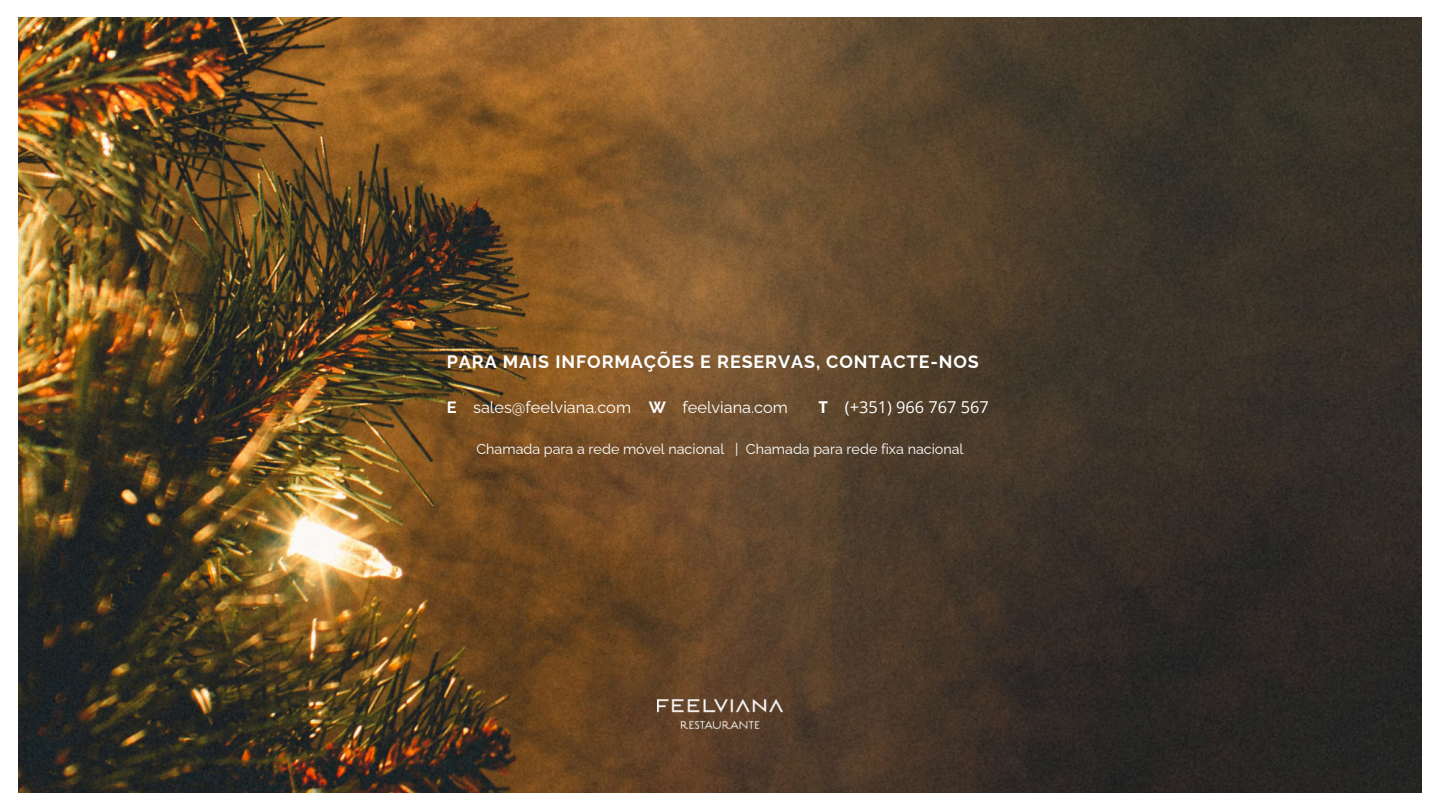
<style>
.page{position:relative;width:1440px;height:810px;background:#fff}
.page>*{position:absolute;margin:0;border:0;box-sizing:border-box;transform-origin:0 0}
.t1{font:700 17.9px "Raleway";letter-spacing:.05em;color:#fff}
.t2{font:16.4px "Raleway";color:#fff}
.t3{font:16.4px "Open Sans";color:#fff}
.t4{font:14.4px "Raleway";color:#fff}
.s1{font-weight:700}
</style>
<div class="page">
<img style="left:19px;top:18px;width:1403px;height:774px">
<img style="left:657px;top:700px;width:126px;height:29px">
<p class="t1" style="left:447px;top:347px;width:533px">PARA MAIS INFORMAÇÕES E RESERVAS, CONTACTE-NOS</p>
<p class="t2" style="left:649px;top:394px;width:141px"><span class="s1">W</span> feelviana.com</p>
<p class="t3" style="left:818px;top:395px;width:172px"><span class="s1">T</span> (+351) 966 767 567</p>
<p class="t2" style="left:447px;top:394px;width:186px"><span class="s1">E</span> sales@feelviana.com</p>
<p class="t4" style="left:476px;top:438px;width:489px">Chamada para a rede móvel nacional | Chamada para rede fixa nacional</p>
</div>
